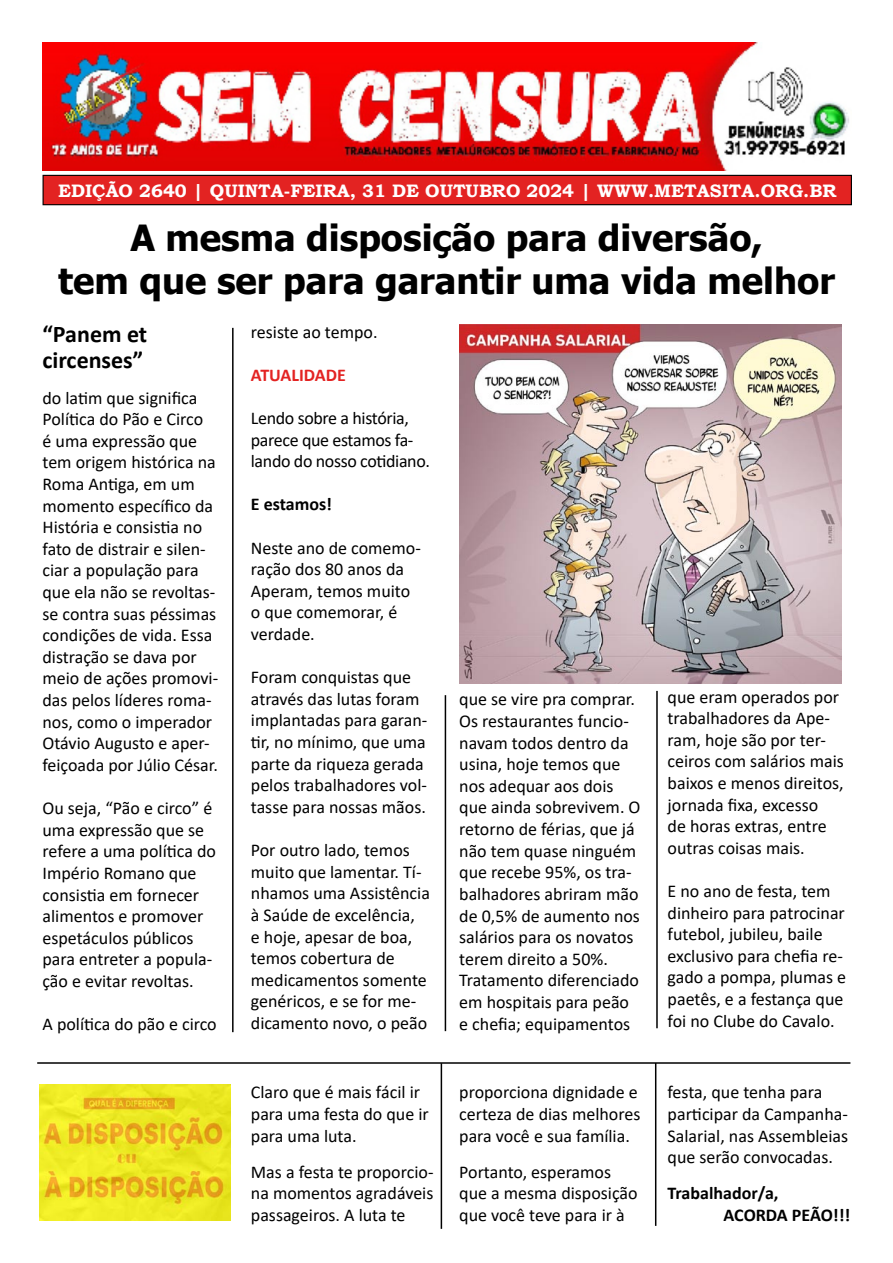
<style>
.page{position:relative;width:893px;height:1263px;background:#fff}
.page>*{position:absolute;margin:0;border:0;box-sizing:border-box;transform-origin:0 0}
.t1{font:700 36px/43.2px "Tahoma";color:#000;text-align:center}
.t2{font:700 24px/25.5px "Calibri";color:#000}
.t3{font:18px/21.6px "Calibri";color:#000}
.t4{font:18px/21.6px "Calibri";letter-spacing:-.02em;color:#000}
.t5{font:700 18px "Bookman Old Style";color:#fff}
.t6{font:700 18px/21.6px "Calibri";color:#000}
.t7{font:700 18px "Calibri";color:#e32322}
</style>
<div class="page">
<div style="left:43px;top:175px;width:808px;height:30px;background:#e32322"></div>
<div style="left:43px;top:175px;width:809px;height:30px;border:1px solid #000"></div>
<img style="left:43px;top:43px;width:806px;height:127px">
<img style="left:459px;top:324px;width:382px;height:360px">
<img style="left:40px;top:1085px;width:190px;height:135px">
<hr style="left:37px;top:1062px;width:813px;height:2px;background:#000">
<hr style="left:441px;top:1063px;width:1px;height:166px;background:#000">
<hr style="left:655px;top:1063px;width:1px;height:163px;background:#000">
<hr style="left:232px;top:328px;width:2px;height:704px;background:#000">
<hr style="left:445px;top:695px;width:1px;height:336px;background:#000">
<hr style="left:656px;top:691px;width:2px;height:337px;background:#000">
<p class="t5" style="left:58px;top:177px;width:396px">EDIÇÃO 2640 | QUINTA-FEIRA, 31 DE OUTU</p>
<p class="t5" style="left:479px;top:177px;width:206px">BRO 2024 | WWW.META</p>
<p class="t5" style="left:710px;top:177px;width:128px">SITA.ORG.BR</p>
<h1 class="t1" style="left:58px;top:217px;width:778px">A mesma disposição para diversão,<br>tem que ser para garantir uma vida melhor</h1>
<h2 class="t2" style="left:43px;top:321px;width:106px">“Panem et circenses”</h2>
<p class="t3" style="left:43px;top:386px;width:177px">do latim que significa<br>Política do Pão e Circo<br>é uma expressão que tem origem histórica na<br>Roma Antiga, em um momento específico da<br>História e consistia no fato de distrair e silen&shy;ciar a população para que ela não se revoltas&shy;se contra suas péssimas condições de vida. Essa distração se dava por meio de ações promovi&shy;das pelos líderes roma&shy;nos, como o imperador<br>Otávio Augusto e aper&shy;feiçoada por Júlio César.</p>
<p class="t3" style="left:43px;top:797px;width:175px">Ou seja, “Pão e circo” é uma expressão que se refere a uma política do<br>Império Romano que consistia em fornecer alimentos e promover espetáculos públicos para entreter a popula&shy;ção e evitar revoltas.</p>
<p class="t3" style="left:43px;top:1013px;width:176px">A política do pão e circo</p>
<p class="t3" style="left:251px;top:320px;width:128px">resiste ao tempo.</p>
<p class="t7" style="left:251px;top:362px;width:96px">ATUALIDADE</p>
<p class="t4" style="left:251px;top:407px;width:181px">Lendo sobre a história, parece que estamos fa&shy;lando do nosso cotidiano.</p>
<p class="t6" style="left:251px;top:493px;width:83px">E estamos!</p>
<p class="t3" style="left:251px;top:536px;width:172px">Neste ano de comemo&shy;ração dos 80 anos da<br>Aperam, temos muito o que comemorar, é verdade.</p>
<p class="t3" style="left:251px;top:666px;width:178px">Foram conquistas que através das lutas foram implantadas para garan&shy;tir, no mínimo, que uma parte da riqueza gerada pelos trabalhadores vol&shy;tasse para nossas mãos.</p>
<p class="t3" style="left:251px;top:839px;width:181px">Por outro lado, temos muito que lamentar. Tí&shy;nhamos uma Assistência à Saúde de excelência,<br>e hoje, apesar de boa, temos cobertura de medicamentos somente genéricos, e se for me&shy;dicamento novo, o peão</p>
<p class="t3" style="left:251px;top:1081px;width:179px">Claro que é mais fácil ir para uma festa do que ir para uma luta.</p>
<p class="t3" style="left:251px;top:1160px;width:184px;text-align:justify">Mas a festa te proporcio&shy;na momentos agradáveis passageiros. A luta te</p>
<p class="t3" style="left:459px;top:688px;width:183px">que se vire pra comprar.<br>Os restaurantes funcio&shy;navam todos dentro da usina, hoje temos que nos adequar aos dois que ainda sobrevivem. O retorno de férias, que já não tem quase ninguém que recebe 95%, os tra&shy;balhadores abriram mão de 0,5% de aumento nos salários para os novatos terem direito a 50%.<br>Tratamento diferenciado em hospitais para peão e chefia; equipamentos</p>
<p class="t3" style="left:668px;top:685px;width:178px">que eram operados por trabalhadores da Ape&shy;ram, hoje são por ter&shy;ceiros com salários mais baixos e menos direitos, jornada fixa, excesso<br>de horas extras, entre outras coisas mais.</p>
<p class="t3" style="left:668px;top:880px;width:180px">E no ano de festa, tem dinheiro para patrocinar futebol, jubileu, baile exclusivo para chefia re&shy;gado a pompa, plumas e paetês, e a festança que foi no Clube do Cavalo.</p>
<p class="t3" style="left:459px;top:1081px;width:183px">proporciona dignidade e certeza de dias melhores para você e sua família.</p>
<p class="t3" style="left:459px;top:1160px;width:180px">Portanto, esperamos que a mesma disposição que você teve para ir à</p>
<p class="t3" style="left:668px;top:1081px;width:182px">festa, que tenha para participar da Campanha-<br>Salarial, nas Assembleias que serão convocadas.</p>
<p class="t6" style="left:724px;top:1182px;width:128px;text-indent:-56px">Trabalhador/a,<br>ACORDA PEÃO!!!</p>
</div>
